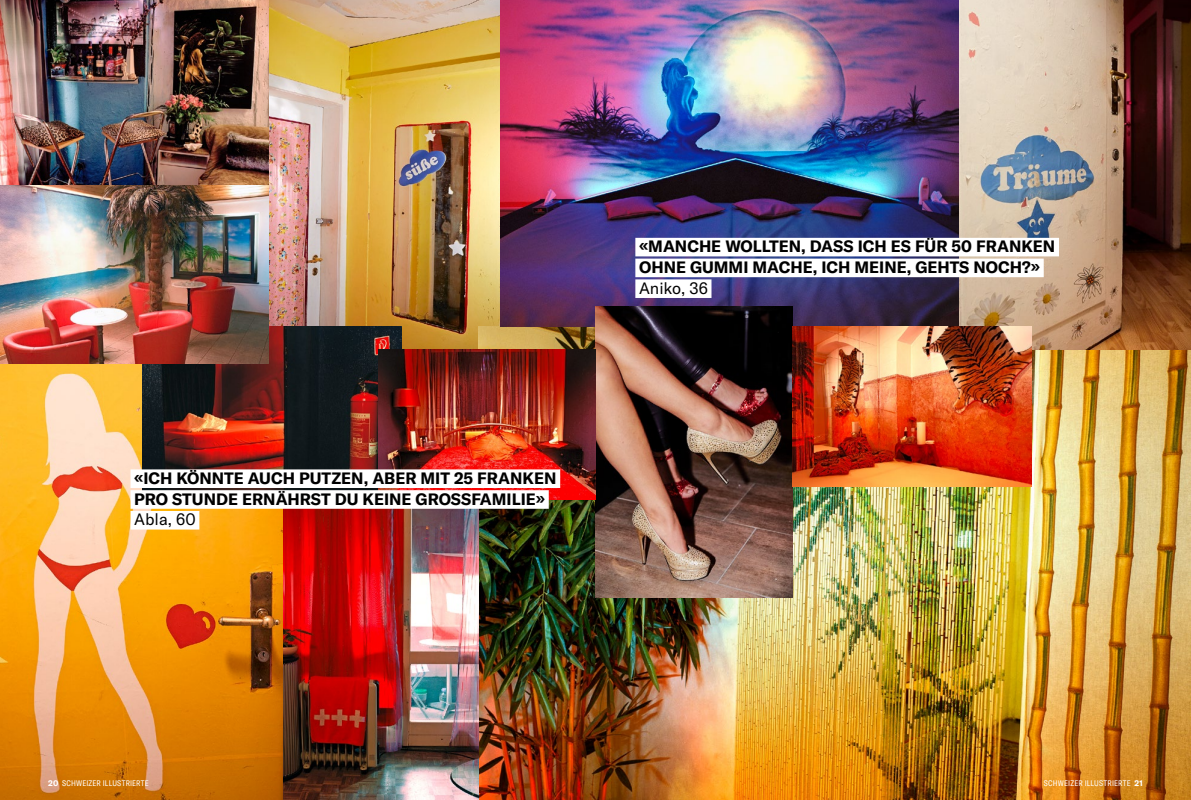
<style>
.page{position:relative;width:1191px;height:800px;background:#fff}
.page>*{position:absolute;margin:0;border:0;box-sizing:border-box;transform-origin:0 0}
._300_Lead_GTAm_mit_L{font:700 16.2px "GT America";color:#000}
._300_Lead_GTAm_mit_L-2{font:16.2px "GT America";color:#000}
.t1{font:condensed 8px "GT America";letter-spacing:.025em;color:#fff}
.s1{font-weight:700;font-stretch:normal}
</style>
<div class="page">
<img style="left:268px;top:0;width:233px;height:349px">
<img style="left:0;top:363px;width:283px;height:436px">
<img style="left:478px;top:326px;width:713px;height:473px">
<img style="left:143px;top:327px;width:258px;height:163px">
<img style="left:0;top:185px;width:268px;height:178px">
<img style="left:0;top:0;width:268px;height:185px">
<img style="left:283px;top:508px;width:196px;height:291px">
<img style="left:958px;top:0;width:233px;height:349px">
<img style="left:501px;top:0;width:457px;height:326px">
<img style="left:595px;top:306px;width:197px;height:291px">
<img style="left:792px;top:326px;width:239px;height:160px">
<img style="left:378px;top:349px;width:217px;height:150px">
<div style="left:130px;top:469px;width:430px;height:19px;background:#fff"></div>
<div style="left:130px;top:490px;width:419px;height:18px;background:#fff"></div>
<div style="left:130px;top:511px;width:69px;height:18px;background:#fff"></div>
<div style="left:635px;top:238px;width:424px;height:18px;background:#fff"></div>
<div style="left:635px;top:258px;width:408px;height:19px;background:#fff"></div>
<div style="left:635px;top:279px;width:76px;height:19px;background:#fff"></div>
<p class="_300_Lead_GTAm_mit_L" style="left:134px;top:468px;width:424px">«ICH KÖNNTE AUCH PUTZEN, ABER MIT 25 FRANKEN</p>
<p class="_300_Lead_GTAm_mit_L" style="left:134px;top:488px;width:412px">PRO STUNDE ERNÄHRST DU KEINE GROSSFAMILIE»</p>
<p class="_300_Lead_GTAm_mit_L-2" style="left:134px;top:510px;width:63px">Abla, 60</p>
<p class="_300_Lead_GTAm_mit_L" style="left:639px;top:236px;width:418px">«MANCHE WOLLTEN, DASS ICH ES FÜR 50 FRANKEN</p>
<p class="_300_Lead_GTAm_mit_L" style="left:639px;top:257px;width:402px">OHNE GUMMI MACHE, ICH MEINE, GEHTS NOCH?»</p>
<p class="_300_Lead_GTAm_mit_L-2" style="left:639px;top:278px;width:70px">Aniko, 36</p>
<p class="t1" style="left:48px;top:778px;width:102px"><span class="s1">20</span> SCHWEIZER ILLUSTRIERTE</p>
<p class="t1" style="left:1044px;top:778px;width:100px">SCHWEIZER ILLUSTRIERTE <span class="s1">21</span></p>
</div>
